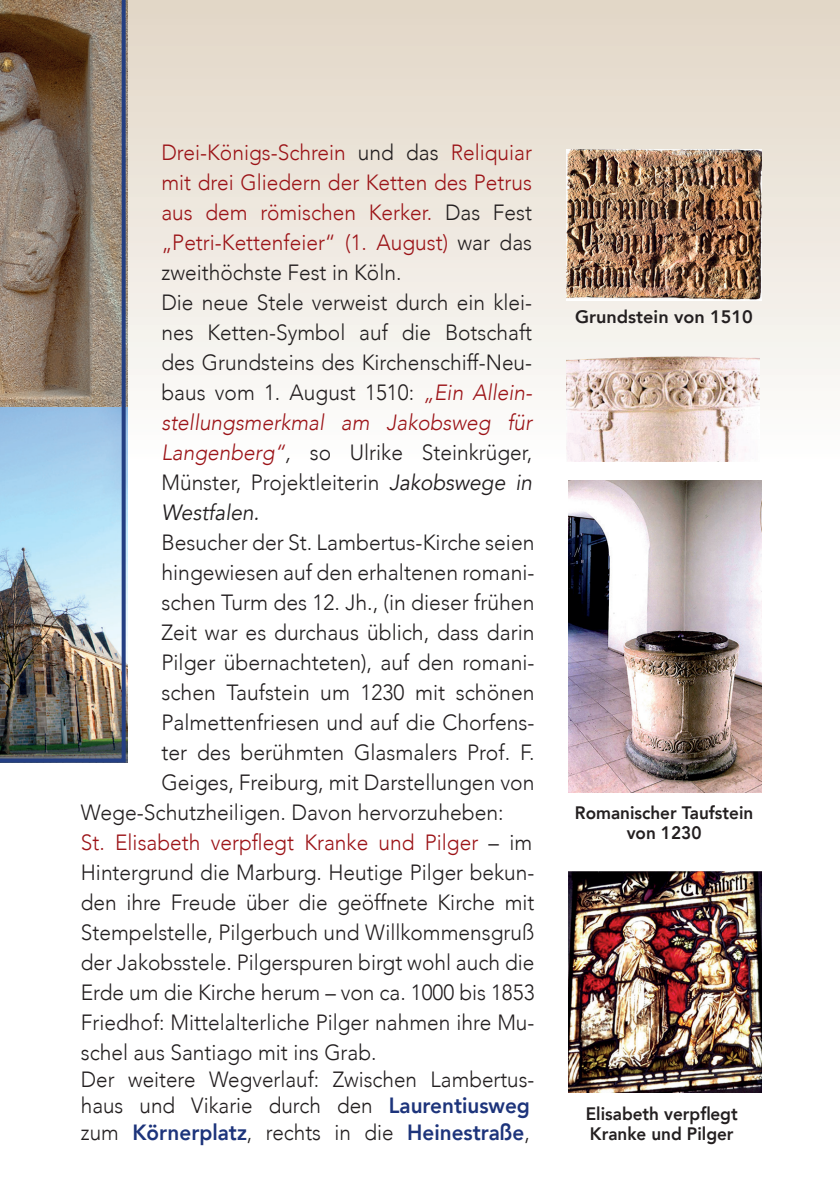
<style>
.page{position:relative;width:840px;height:1191px;background:#fff}
.page>*{position:absolute;margin:0;border:0;box-sizing:border-box;transform-origin:0 0}
.t1{font:300 22px/30px "Avenir";color:#231f20;scale:.95 1}
.t2{font:300 22px "Avenir";color:#231f20;scale:.96 1}
.t3{font:300 22px/26.4px "Avenir";color:#231f20;scale:.94 1}
.t4{font:300 22px "Avenir";color:#9c1418;scale:.95 1}
.t5{font:800 18px/20px "Avenir";color:#231f20;text-align:center;scale:.95 1}
.t6{font:800 18px "Avenir";color:#231f20}
.s1{color:#9c1418}
.s2{font-style:italic;color:#9c1418}
.s3{font-style:italic}
.s4{font-weight:400;font-style:italic}
.s5{color:#231f20}
.s6{font-weight:800;color:#1d347b}
</style>
<div class="page">
<div style="left:1px;top:0;width:838px;height:680px;background:linear-gradient(to bottom,#e3d9ca,#fff)"></div>
<img style="left:566px;top:149px;width:195px;height:152px">
<img style="left:566px;top:348px;width:193px;height:114px">
<img style="left:568px;top:871px;width:193px;height:221px">
<img style="left:0;top:0;width:126px;height:762px">
<img style="left:568px;top:480px;width:193px;height:312px">
<p class="t1" style="left:161px;top:138px;width:391px"><span class="s1">Drei-Königs-Schrein</span> und das <span class="s1">Reliquiar mit drei Gliedern der Ketten des Petrus aus dem römischen Kerker.</span> Das Fest <span class="s1">„Petri-Kettenfeier“ (1. August)</span> war das zweithöchste Fest in Köln.<br>Die neue Stele verweist durch ein klei&shy;nes Ketten-Symbol auf die Botschaft des Grundsteins des Kirchenschiff-Neu&shy;baus vom 1. August 1510: <span class="s2">„Ein Allein&shy;stellungsmerkmal am Jakobsweg für Langenberg“</span><span class="s3">,</span> so Ulrike Steinkrüger, Münster, Projektleiterin <span class="s4">Jakobswege in Westfalen.</span></p>
<p class="t2" style="left:161px;top:529px;width:390px">Besucher der St. Lambertus-Kirche seien</p>
<p class="t2" style="left:161px;top:559px;width:390px">hingewiesen auf den erhaltenen romani-</p>
<p class="t2" style="left:161px;top:589px;width:390px">schen Turm des 12. Jh., (in dieser frühen</p>
<p class="t2" style="left:161px;top:619px;width:390px">Zeit war es durchaus üblich, dass darin</p>
<p class="t2" style="left:161px;top:649px;width:390px">Pilger übernachteten), auf den romani-</p>
<p class="t2" style="left:161px;top:679px;width:390px">schen Taufstein um 1230 mit schönen</p>
<p class="t2" style="left:161px;top:709px;width:390px">Palmettenfriesen und auf die Chorfens-</p>
<p class="t2" style="left:161px;top:739px;width:390px">ter des berühmten Glasmalers Prof. F.</p>
<p class="t2" style="left:161px;top:769px;width:390px">Geiges, Freiburg, mit Darstellungen von</p>
<p class="t2" style="left:81px;top:799px;width:442px">Wege-Schutzheiligen. Davon hervorzuheben:</p>
<p class="t4" style="left:81px;top:829px;width:476px">St. Elisabeth verpflegt Kranke und Pilger <span class="s5">– im</span></p>
<p class="t1" style="left:81px;top:858px;width:479px">Hintergrund die Marburg. Heutige Pilger bekun-</p>
<p class="t1" style="left:81px;top:888px;width:478px">den ihre Freude über die geöffnete Kirche mit</p>
<p class="t1" style="left:81px;top:918px;width:479px">Stempelstelle, Pilgerbuch und Willkommensgruß</p>
<p class="t1" style="left:81px;top:948px;width:478px">der Jakobsstele. Pilgerspuren birgt wohl auch die</p>
<p class="t1" style="left:81px;top:978px;width:479px">Erde um die Kirche herum – von ca. 1000 bis 1853</p>
<p class="t1" style="left:81px;top:1008px;width:479px">Friedhof: Mittelalterliche Pilger nahmen ihre Mu-</p>
<p class="t1" style="left:81px;top:1038px;width:313px">schel aus Santiago mit ins Grab.</p>
<p class="t3" style="left:81px;top:1066px;width:484px">Der weitere Wegverlauf: Zwischen Lambertus&shy;haus und Vikarie durch den <span class="s6">Laurentiusweg </span>zum <span class="s6">Körnerplatz</span>, rechts in die <span class="s6">Heinestraße</span>,</p>
<p class="t6" style="left:575px;top:302px;width:179px">Grundstein von 1510</p>
<p class="t5" style="left:574px;top:802px;width:189px">Romanischer Taufstein von 1230</p>
<p class="t5" style="left:585px;top:1103px;width:161px;text-align:left">Elisabeth verpflegt<br>Kranke und Pilger</p>
</div>
